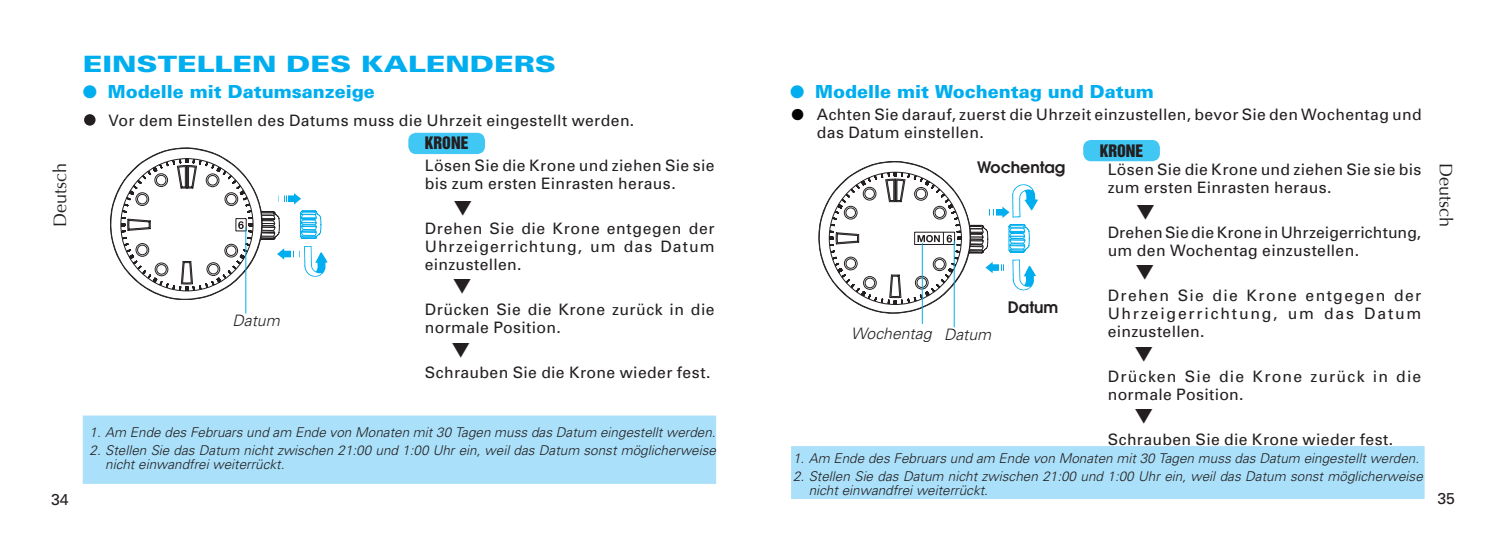
<style>
.page{position:relative;width:1506px;height:549px;background:#fff}
.page>*{position:absolute;margin:0;border:0;box-sizing:border-box;transform-origin:0 0}
.t1{font:900 22.5px "Univers";color:#00aeef;scale:1.3 1}
.t2{font:900 18px "Univers";color:#00aeef}
.t3{font:18px "Optima";color:#231f20}
.t4{font:15.75px/18px "Univers";letter-spacing:.025em;color:#231f20}
.t5{font:15.75px/18px "Univers";letter-spacing:.07em;color:#231f20}
.t6{font:italic 300 15.75px "Univers";color:#231f20}
.t7{font:600 15.75px "Avant Garde";color:#231f20}
.t8{font:15.75px "Helvetica Inserat";color:#231f20}
.t9{font:italic 300 13.5px/14.6px "Univers";color:#231f20}
.s1{color:#030303}
</style>
<div class="page">
<svg style="left:110px;top:147px;width:217px;height:153px"></svg>
<hr style="left:245px;top:227px;width:1px;height:86px;background:#00aeef">
<div style="left:409px;top:134px;width:75px;height:19px;background:#40c7f4;border-radius:7px"></div>
<div style="left:408px;top:133px;width:77px;height:21px;border:2px solid #40c7f4;border-radius:7px"></div>
<div style="left:83px;top:415px;width:633px;height:68px;background:#aae0f9;border:1px solid #aae0f9"></div>
<div style="left:84px;top:114px;width:12px;height:12px;background:#231f20;border-radius:50%"></div>
<svg style="left:818px;top:161px;width:219px;height:152px"></svg>
<hr style="left:953px;top:241px;width:1px;height:86px;background:#00aeef">
<div style="left:1084px;top:141px;width:74px;height:19px;background:#40c7f4;border-radius:7px"></div>
<div style="left:1083px;top:140px;width:76px;height:21px;border:2px solid #40c7f4;border-radius:7px"></div>
<div style="left:791px;top:446px;width:633px;height:52px;background:#aae0f9"></div>
<hr style="left:921px;top:243px;width:1px;height:81px;background:#00aeef">
<h1 class="t1" style="left:83px;top:49px;width:365px">EINSTELLEN DES KALENDERS</h1>
<p class="t2" style="left:83px;top:80px;width:293px">● Modelle mit Datumsanzeige</p>
<p class="t4" style="left:108px;top:112px;width:527px">Vor dem Einstellen des Datums muss die Uhrzeit eingestellt werden.</p>
<p class="t8" style="left:425px;top:134px;width:45px">KRONE</p>
<p class="t2" style="left:790px;top:80px;width:365px">● Modelle mit Wochentag und Datum</p>
<p class="t4" style="left:817px;top:106px;width:606px;text-indent:-26px"><span class="s1">●</span> Achten Sie darauf, zuerst die Uhrzeit einzustellen, bevor Sie den Wochentag und das Datum einstellen.</p>
<p class="t8" style="left:1099px;top:141px;width:45px">KRONE</p>
<p class="t4" style="left:425px;top:157px;width:291px">Lösen Sie die Krone und ziehen Sie sie bis zum ersten Einrasten heraus.</p>
<p class="t4" style="left:425px;top:219px;width:291px;text-align:justify">Drehen Sie die Krone entgegen der Uhrzeigerrichtung, um das Datum einzustellen.</p>
<p class="t4" style="left:425px;top:300px;width:291px">Drücken Sie die Krone zurück in die normale Position.</p>
<p class="t4" style="left:425px;top:363px;width:287px">Schrauben Sie die Krone wieder fest.</p>
<p class="t7" style="left:977px;top:157px;width:90px">Wochentag</p>
<p class="t4" style="left:1107px;top:161px;width:315px">Lösen Sie die Krone und ziehen Sie sie bis zum ersten Einrasten heraus.</p>
<p class="t4" style="left:1107px;top:223px;width:315px">Drehen Sie die Krone in Uhrzeigerrichtung, um den Wochentag einzustellen.</p>
<p class="t4" style="left:1107px;top:286px;width:315px;text-align:justify">Drehen Sie die Krone entgegen der Uhrzeigerrichtung, um das Datum einzustellen.</p>
<p class="t5" style="left:1107px;top:367px;width:315px">Drücken Sie die Krone zurück in die normale Position.</p>
<p class="t4" style="left:1107px;top:430px;width:287px">Schrauben Sie die Krone wieder fest.</p>
<p class="t3" style="left:50px;top:226px;width:65px;rotate:-90deg">Deutsch</p>
<p class="t3" style="left:1456px;top:163px;width:65px;rotate:90deg">Deutsch</p>
<p class="t7" style="left:1007px;top:297px;width:52px">Datum</p>
<p class="t6" style="left:232px;top:311px;width:49px">Datum</p>
<p class="t6" style="left:851px;top:324px;width:82px">Wochentag</p>
<p class="t6" style="left:944px;top:324px;width:49px">Datum</p>
<p class="t9" style="left:90px;top:424px;width:627px">1. Am Ende des Februars und am Ende von Monaten mit 30 Tagen muss das Datum eingestellt werden.</p>
<p class="t9" style="left:105px;top:442px;width:612px;text-indent:-16px">2. Stellen Sie das Datum nicht zwischen 21:00 und 1:00 Uhr ein, weil das Datum sonst möglicherweise nicht einwandfrei weiterrückt.</p>
<p class="t9" style="left:793px;top:450px;width:627px">1. Am Ende des Februars und am Ende von Monaten mit 30 Tagen muss das Datum eingestellt werden.</p>
<p class="t9" style="left:808px;top:468px;width:615px;text-indent:-16px">2. Stellen Sie das Datum nicht zwischen 21:00 und 1:00 Uhr ein, weil das Datum sonst möglicherweise nicht einwandfrei weiterrückt.</p>
<p class="t4" style="left:51px;top:490px;width:19px">34</p>
<p class="t4" style="left:1437px;top:489px;width:19px">35</p>
</div>
